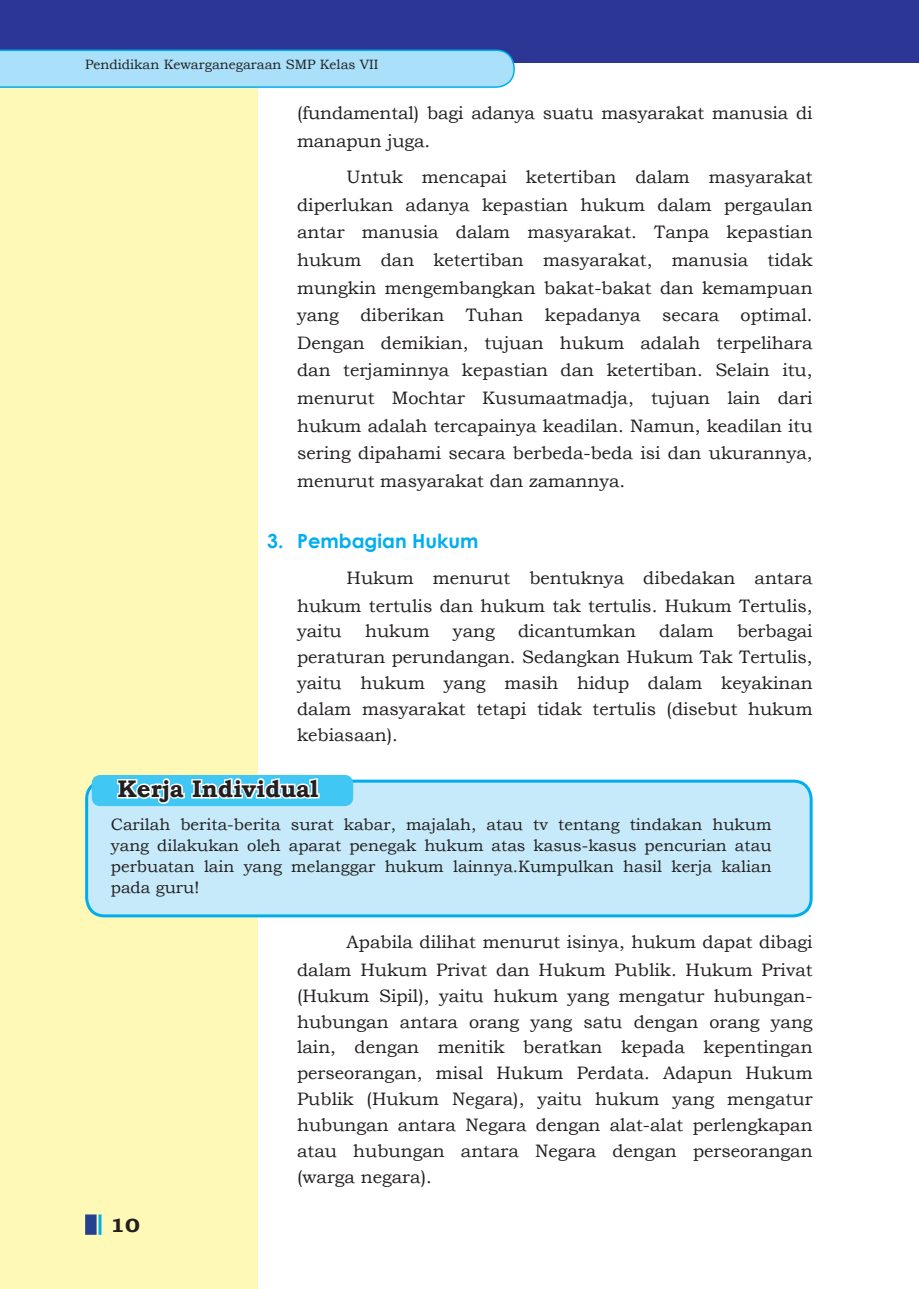
<style>
.page{position:relative;width:919px;height:1289px;background:#fff}
.page>*{position:absolute;margin:0;border:0;box-sizing:border-box;transform-origin:0 0}
.t1{font:700 24px "Bookman Old Style";color:#231f20}
._1_sub_sub_bab{font:700 19.5px "Century Gothic";color:#00aeef}
.t2{font:700 19.05px "Bookman Old Style";color:#231f20;scale:1.18 1}
.Paragraf_utama{font:18px/27.6px "Bookman Old Style";color:#231f20;text-align:justify}
.t3{font:16.5px/21px "Bookman Old Style";color:#231f20;text-align:justify}
.t4{font:13.5px "Bookman Old Style";color:#231f20}
</style>
<div class="page">
<div style="left:0;top:0;width:257px;height:1288px;background:#fff9b8"></div>
<div style="left:0;top:0;width:918px;height:62px;background:#2c3695"></div>
<svg style="left:0;top:49px;width:515px;height:38px;background:#9dd9f6"></svg>
<div style="left:87px;top:1215px;width:8px;height:18px;background:#25408f"></div>
<div style="left:85px;top:1214px;width:12px;height:20px;border:3px solid #25408f"></div>
<hr style="left:98px;top:1214px;width:3px;height:20px;background:#00aeef">
<hr style="left:918px;top:0;width:1px;height:62px;background:#2c3695">
<div style="left:85px;top:779px;width:728px;height:136px;background:#c6eafa"></div>
<svg style="left:92px;top:775px;width:261px;height:33px;background:#87dbf7"></svg>
<p class="t4" style="left:85px;top:55px;width:295px">Pendidikan Kewarganegaraan SMP Kelas VII</p>
<p class="Paragraf_utama" style="left:297px;top:99px;width:517px">(fundamental) bagi adanya suatu masyarakat manusia di manapun juga.</p>
<p class="Paragraf_utama" style="left:297px;top:163px;width:517px;text-indent:50px">Untuk mencapai ketertiban dalam masyarakat diperlukan adanya kepastian hukum dalam pergaulan antar manusia dalam masyarakat. Tanpa kepastian hukum dan ketertiban masyarakat, manusia tidak mungkin mengembangkan bakat-bakat dan kemampuan yang diberikan Tuhan kepadanya secara optimal.<br>Dengan demikian, tujuan hukum adalah terpelihara dan terjaminnya kepastian dan ketertiban. Selain itu, menurut Mochtar Kusumaatmadja, tujuan lain dari hukum adalah tercapainya keadilan. Namun, keadilan itu sering dipahami secara berbeda-beda isi dan ukurannya, menurut masyarakat dan zamannya.</p>
<p class="_1_sub_sub_bab" style="left:267px;top:526px;width:213px">3. Pembagian Hukum</p>
<p class="Paragraf_utama" style="left:297px;top:564px;width:517px;text-align:right">Hukum menurut bentuknya dibedakan antara hukum tertulis dan hukum tak tertulis. Hukum Tertulis,</p>
<p class="Paragraf_utama" style="left:297px;top:617px;width:46px">yaitu</p>
<p class="Paragraf_utama" style="left:365px;top:617px;width:66px">hukum</p>
<p class="Paragraf_utama" style="left:453px;top:617px;width:43px">yang</p>
<p class="Paragraf_utama" style="left:518px;top:617px;width:119px">dicantumkan</p>
<p class="Paragraf_utama" style="left:659px;top:617px;width:56px">dalam</p>
<p class="Paragraf_utama" style="left:297px;top:618px;width:517px;line-height:25.8px;text-indent:440px">berbagai peraturan perundangan. Sedangkan Hukum Tak Tertulis, yaitu hukum yang masih hidup dalam keyakinan dalam masyarakat tetapi tidak tertulis (disebut hukum kebiasaan).</p>
<p class="t1" style="left:118px;top:771px;width:202px">Kerja Individual</p>
<p class="t3" style="left:111px;top:814px;width:662px">Carilah berita-berita surat kabar, majalah, atau tv tentang tindakan hukum yang dilakukan oleh aparat penegak hukum atas kasus-kasus pencurian atau perbuatan lain yang melanggar hukum lainnya.Kumpulkan hasil kerja kalian pada guru!</p>
<p class="Paragraf_utama" style="left:297px;top:928px;width:517px;text-align:right">Apabila dilihat menurut isinya, hukum dapat dibagi dalam Hukum Privat dan Hukum Publik. Hukum Privat</p>
<p class="Paragraf_utama" style="left:297px;top:982px;width:517px;line-height:25.8px">(Hukum Sipil), yaitu hukum yang mengatur hubungan&shy;hubungan antara orang yang satu dengan orang yang lain, dengan menitik beratkan kepada kepentingan perseorangan, misal Hukum Perdata. Adapun Hukum Publik (Hukum Negara), yaitu hukum yang mengatur hubungan antara Negara dengan alat-alat perlengkapan atau hubungan antara Negara dengan perseorangan (warga negara).</p>
<p class="t2" style="left:110px;top:1211px;width:27px">10</p>
</div>
